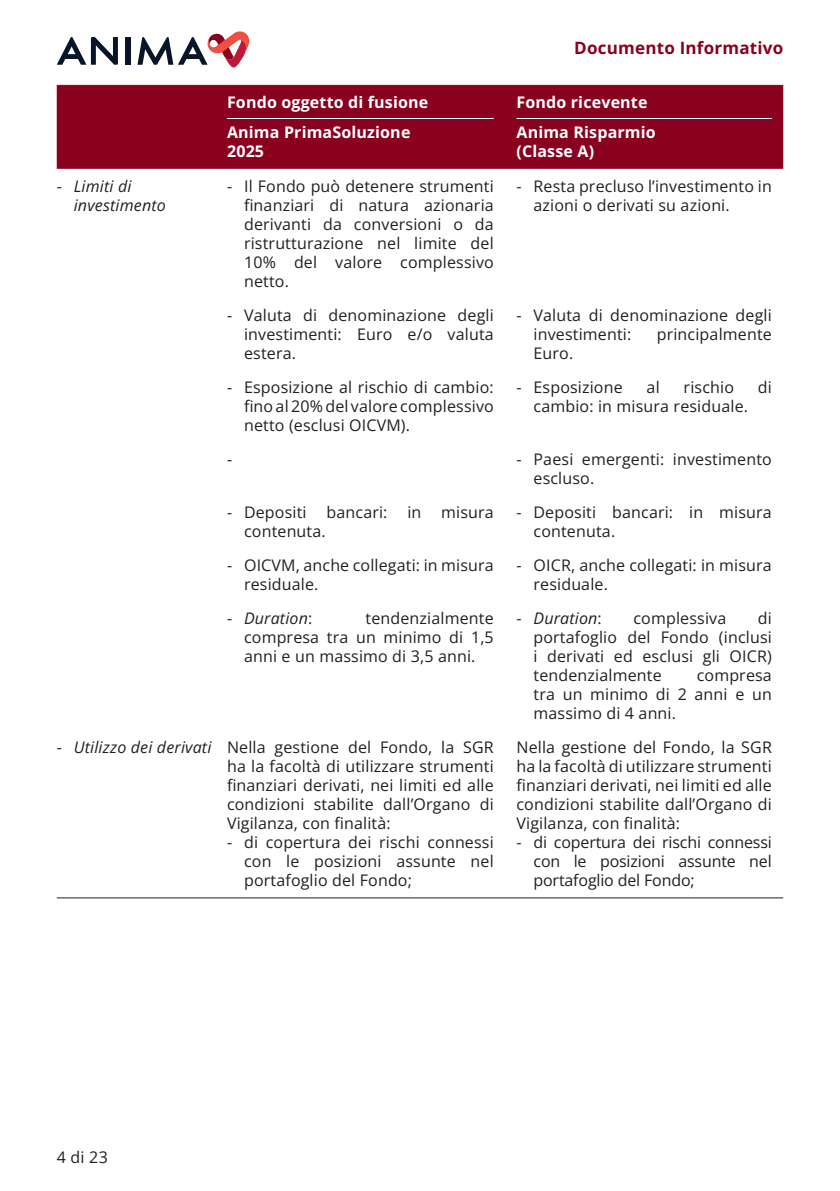
<style>
.page{position:relative;width:840px;height:1191px;background:#fff}
.page>*{position:absolute;margin:0;border:0;box-sizing:border-box;transform-origin:0 0}
.t1{font:700 17px "Open Sans";letter-spacing:.01em;color:#89011f}
.t2{font:16px/19px "Open Sans";letter-spacing:.01em;color:#231f20;text-align:justify}
.t3{font:700 16px/30.4px "Open Sans";letter-spacing:.01em;color:#fff}
.t4{font:italic 16px/19px "Open Sans";letter-spacing:.01em;color:#231f20}
.s1{font-style:normal}
.s2{font-style:italic}
</style>
<div class="page">
<div style="left:125px;top:37px;width:5px;height:28px;background:#091526"></div>
<svg style="left:137px;top:31px;width:112px;height:36px"></svg>
<svg style="left:57px;top:37px;width:61px;height:28px"></svg>
<div style="left:57px;top:86px;width:725px;height:83px;background:#89011f"></div>
<hr style="left:57px;top:85px;width:170px;height:1px;background:#89011f">
<hr style="left:227px;top:85px;width:278px;height:1px;background:#89011f">
<hr style="left:505px;top:85px;width:277px;height:1px;background:#89011f">
<hr style="left:57px;top:897px;width:170px;height:1px;background:#231f20">
<hr style="left:227px;top:897px;width:278px;height:1px;background:#231f20">
<hr style="left:505px;top:897px;width:277px;height:1px;background:#231f20">
<hr style="left:227px;top:118px;width:266px;height:1px;background:#fff">
<hr style="left:516px;top:118px;width:255px;height:1px;background:#fff">
<p class="t3" style="left:227px;top:87px;width:203px">Fondo oggetto di fusione<br>Anima PrimaSoluzione</p>
<p class="t3" style="left:227px;top:136px;width:39px">2025</p>
<p class="t1" style="left:574px;top:36px;width:210px">Documento Informativo</p>
<p class="t3" style="left:516px;top:87px;width:141px">Fondo ricevente<br>Anima Risparmio</p>
<p class="t3" style="left:516px;top:136px;width:79px">(Classe A)</p>
<p class="t4" style="left:74px;top:176px;width:93px;text-indent:-17px"><span class="s1">-</span> Limiti di investimento</p>
<p class="t2" style="left:244px;top:176px;width:251px;text-indent:-17px">- Il Fondo può detenere strumenti finanziari di natura azionaria derivanti da conversioni o da ristrutturazione nel limite del 10% del valore complessivo netto.</p>
<p class="t2" style="left:533px;top:176px;width:240px;text-indent:-17px">- Resta precluso l’investimento in azioni o derivati su azioni.</p>
<p class="t2" style="left:244px;top:305px;width:251px;text-indent:-17px">- Valuta di denominazione degli investimenti: Euro e/o valuta estera.</p>
<p class="t2" style="left:533px;top:305px;width:240px;text-indent:-17px">- Valuta di denominazione degli investimenti:</p>
<p class="t2" style="left:656px;top:324px;width:116px">principalmente</p>
<p class="t2" style="left:533px;top:343px;width:41px">Euro.</p>
<p class="t2" style="left:244px;top:377px;width:251px;text-indent:-17px">- Esposizione al rischio di cambio: fino al 20% del valore complessivo netto (esclusi OICVM).</p>
<p class="t2" style="left:516px;top:377px;width:108px">- Esposizione</p>
<p class="t2" style="left:646px;top:377px;width:15px">al</p>
<p class="t2" style="left:683px;top:377px;width:52px">rischio</p>
<p class="t2" style="left:757px;top:377px;width:15px">di</p>
<p class="t2" style="left:533px;top:396px;width:216px">cambio: in misura residuale.</p>
<p class="t2" style="left:227px;top:449px;width:7px">-</p>
<p class="t2" style="left:533px;top:449px;width:240px;text-indent:-17px">- Paesi emergenti: investimento escluso.</p>
<p class="t2" style="left:244px;top:502px;width:251px;text-indent:-17px">- Depositi bancari: in misura contenuta.</p>
<p class="t2" style="left:533px;top:502px;width:240px;text-indent:-17px">- Depositi bancari: in misura contenuta.</p>
<p class="t2" style="left:244px;top:555px;width:251px;text-indent:-17px">- OICVM, anche collegati: in misura residuale.</p>
<p class="t2" style="left:533px;top:555px;width:240px;text-indent:-17px">- OICR, anche collegati: in misura residuale.</p>
<p class="t4" style="left:227px;top:608px;width:87px"><span class="s1">-</span> Duration<span class="s1">:</span></p>
<p class="t2" style="left:244px;top:608px;width:251px;text-indent:121px">tendenzialmente compresa tra un minimo di 1,5 anni e un massimo di 3,5 anni.</p>
<p class="t4" style="left:516px;top:608px;width:87px"><span class="s1">-</span> Duration<span class="s1">:</span></p>
<p class="t2" style="left:633px;top:608px;width:94px">complessiva</p>
<p class="t2" style="left:533px;top:608px;width:240px;text-indent:224px">di portafoglio del Fondo (inclusi i derivati ed esclusi gli OICR) tendenzialmente</p>
<p class="t2" style="left:533px;top:665px;width:240px;text-indent:163px">compresa tra un minimo di 2 anni e un massimo di 4 anni.</p>
<p class="t2" style="left:227px;top:737px;width:268px;text-indent:-170px">- <span class="s2">Utilizzo dei derivati</span> Nella gestione del Fondo, la SGR ha la facoltà di utilizzare strumenti finanziari derivati, nei limiti ed alle condizioni stabilite dall’Organo di Vigilanza, con finalità:</p>
<p class="t2" style="left:244px;top:832px;width:251px;text-indent:-17px">- di copertura dei rischi connessi con le posizioni assunte nel portafoglio del Fondo;</p>
<p class="t2" style="left:516px;top:737px;width:257px">Nella gestione del Fondo, la SGR ha la facoltà di utilizzare strumenti finanziari derivati, nei limiti ed alle condizioni stabilite dall’Organo di Vigilanza, con finalità:</p>
<p class="t2" style="left:533px;top:832px;width:240px;text-indent:-17px">- di copertura dei rischi connessi con le posizioni assunte nel portafoglio del Fondo;</p>
<p class="t2" style="left:57px;top:1147px;width:53px">4 di 23</p>
</div>
